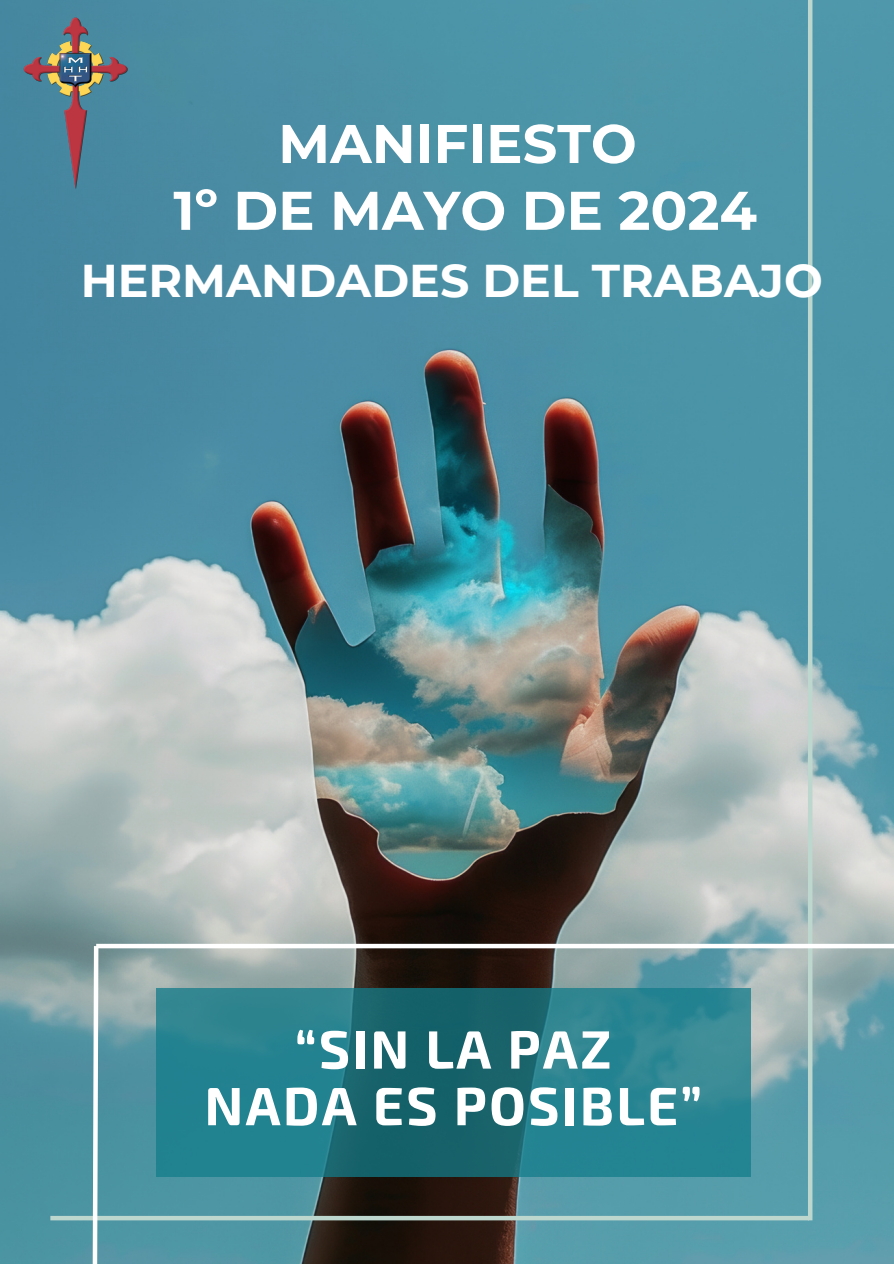
<style>
.page{position:relative;width:894px;height:1264px;background:#fff}
.page>*{position:absolute;margin:0;border:0;box-sizing:border-box;transform-origin:0 0}
.t1{font:700 54.3px/66.8px "Montserrat";color:#fff;text-align:center}
.t2{font:700 53.85px/56.6px "Exo 2";letter-spacing:.04em;color:#fff;text-align:center}
.t3{font:700 45.9px "Montserrat";color:#fff}
</style>
<div class="page">
<img style="left:0;top:0;width:893px;height:1263px">
<svg style="left:156px;top:988px;width:594px;height:188px;fill:#228290"></svg>
<img style="left:0;top:0;width:173px;height:252px">
<div style="left:50px;top:1215px;width:758px;height:5px;background:#bdd6ce"></div>
<svg style="left:90px;top:941px;width:11px;height:322px"></svg>
<div style="left:807px;top:0;width:5px;height:1220px;background:#bdd6ce"></div>
<div style="left:96px;top:943px;width:797px;height:5px;background:#fff"></div>
<p class="t1" style="left:173px;top:110px;width:585px">MANIFIESTO<br>1º DE MAYO DE 2024</p>
<h1 class="t3" style="left:81px;top:252px;width:743px">HERMANDADES DEL TRABAJO</h1>
<h1 class="t2" style="left:204px;top:1018px;width:499px">“SIN LA PAZ<br>NADA ES POSIBLE”</h1>
</div>
